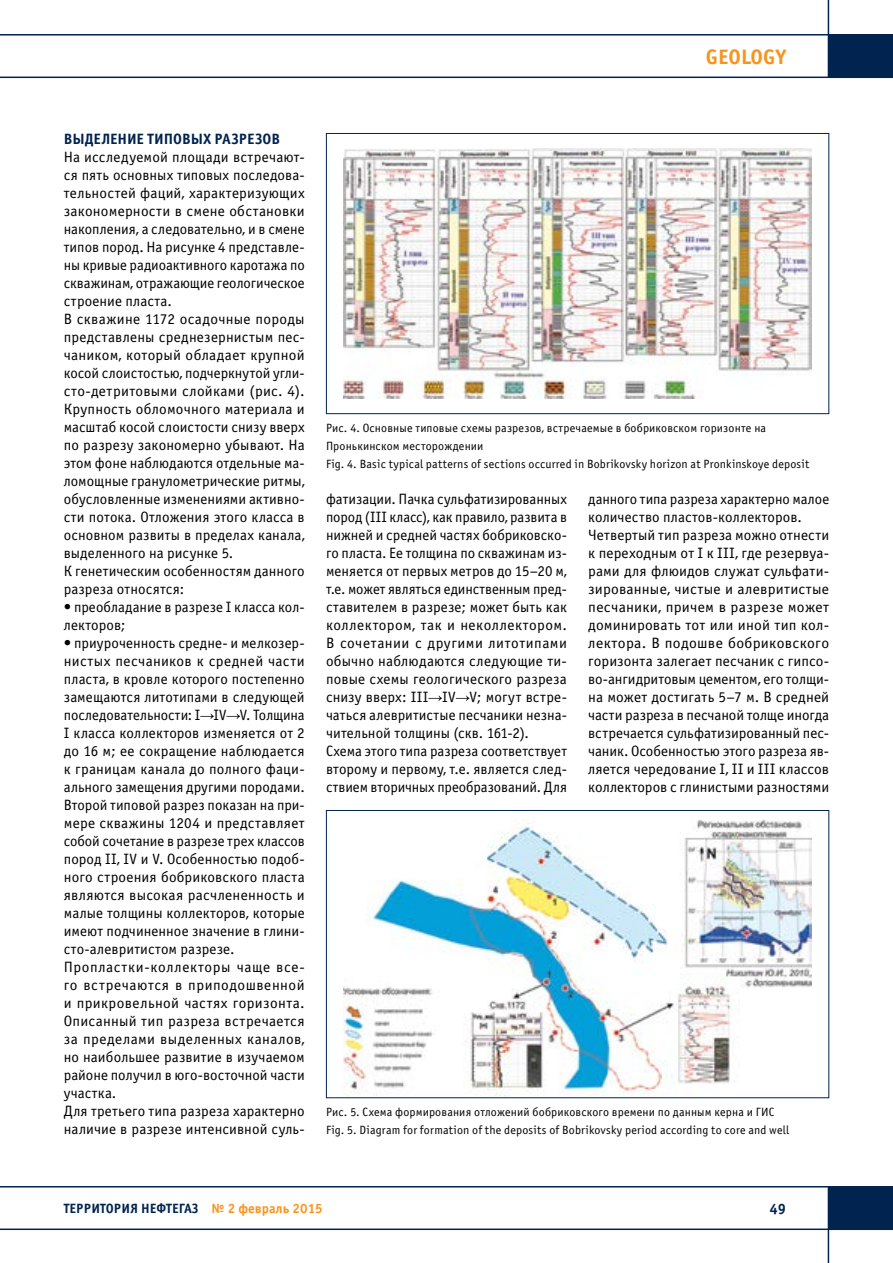
<style>
.page{position:relative;width:893px;height:1263px;background:#fff}
.page>*{position:absolute;margin:0;border:0;box-sizing:border-box;transform-origin:0 0}
.t1{font:700 21px "Officina Sans C";color:#f7941e}
.t2{font:15px/18px "Officina Sans C";letter-spacing:.005em;color:#000}
.t3{font:700 15px "Officina Sans C";color:#00234f}
.t4{font:700 13.5px "Officina Sans C";color:#00234f}
.t5{font:12px/18px "Officina Sans C";letter-spacing:.015em;color:#000}
.s1{color:#f7941e}
</style>
<div class="page">
<hr style="left:828px;top:0;width:1px;height:78px;background:#00234f">
<div style="left:828px;top:35px;width:65px;height:42px;background:#00234f"></div>
<hr style="left:0;top:77px;width:893px;height:1px;background:#00234f">
<hr style="left:0;top:34px;width:893px;height:2px;background:#00234f">
<hr style="left:828px;top:1186px;width:1px;height:77px;background:#00234f">
<div style="left:828px;top:1187px;width:65px;height:42px;background:#00234f"></div>
<hr style="left:0;top:1186px;width:893px;height:1px;background:#00234f">
<hr style="left:0;top:1228px;width:893px;height:2px;background:#00234f">
<svg style="left:200px;top:714px;width:14px;height:5px"></svg>
<svg style="left:226px;top:714px;width:14px;height:5px"></svg>
<svg style="left:428px;top:696px;width:14px;height:5px"></svg>
<svg style="left:456px;top:696px;width:13px;height:5px"></svg>
<img style="left:344px;top:149px;width:468px;height:249px">
<div style="left:326px;top:133px;width:503px;height:281px;border:1px solid #00234f"></div>
<img style="left:344px;top:820px;width:468px;height:276px">
<div style="left:326px;top:810px;width:503px;height:288px;border:1px solid #00234f"></div>
<h1 class="t1" style="left:706px;top:45px;width:82px">GEOLOGY</h1>
<p class="t3" style="left:64px;top:130px;width:218px">ВЫДЕЛЕНИЕ ТИПОВЫХ РАЗРЕЗОВ</p>
<p class="t2" style="left:64px;top:148px;width:242px">На исследуемой площади встречают&shy;ся пять основных типовых последова&shy;тельностей фаций, характеризующих закономерности в смене обстановки накопления, а следовательно, и в смене типов пород. На рисунке 4 представле&shy;ны кривые радиоактивного каротажа по скважинам, отражающие геологическое строение пласта.<br>В скважине 1172 осадочные породы представлены среднезернистым пес&shy;чаником, который обладает крупной косой слоистостью, подчеркнутой угли&shy;сто-детритовыми слойками (рис. 4).<br>Крупность обломочного материала и масштаб косой слоистости снизу вверх по разрезу закономерно убывают. На этом фоне наблюдаются отдельные ма&shy;ломощные гранулометрические ритмы, обусловленные изменениями активно&shy;сти потока. Отложения этого класса в основном развиты в пределах канала, выделенного на рисунке 5.<br>К генетическим особенностям данного разреза относятся:</p>
<p class="t2" style="left:64px;top:598px;width:242px">• преобладание в разрезе I класса кол&shy;лекторов;</p>
<p class="t2" style="left:64px;top:634px;width:242px">• приуроченность средне- и мелкозер&shy;нистых песчаников к средней части пласта, в кровле которого постепенно замещаются литотипами в следующей последовательности: I IV V. Толщина I класса коллекторов изменяется от 2 до 16 м; ее сокращение наблюдается к границам канала до полного фаци&shy;ального замещения другими породами.<br>Второй типовой разрез показан на при&shy;мере скважины 1204 и представляет собой сочетание в разрезе трех классов пород II, IV и V. Особенностью подоб&shy;ного строения бобриковского пласта являются высокая расчлененность и малые толщины коллекторов, которые имеют подчиненное значение в глини&shy;сто-алевритистом разрезе.<br>Пропластки-коллекторы чаще все&shy;го встречаются в приподошвенной и прикровельной частях горизонта.<br>Описанный тип разреза встречается за пределами выделенных каналов, но наибольшее развитие в изучаемом районе получил в юго-восточной части участка.<br>Для третьего типа разреза характерно наличие в разрезе интенсивной суль-</p>
<p class="t5" style="left:326px;top:419px;width:485px">Рис. 4. Основные типовые схемы разрезов, встречаемые в бобриковском горизонте на<br>Пронькинском месторождении<br>Fig. 4. Basic typical patterns of sections occurred in Bobrikovsky horizon at Pronkinskoye deposit</p>
<p class="t2" style="left:326px;top:490px;width:242px">фатизации. Пачка сульфатизированных пород (III класс), как правило, развита в нижней и средней частях бобриковско&shy;го пласта. Ее толщина по скважинам из&shy;меняется от первых метров до 15–20 м, т.е. может являться единственным пред&shy;ставителем в разрезе; может быть как коллектором, так и неколлектором.<br>В сочетании с другими литотипами обычно наблюдаются следующие ти&shy;повые схемы геологического разреза снизу вверх: III IV V; могут встре&shy;чаться алевритистые песчаники незна&shy;чительной толщины (скв. 161-2).<br>Схема этого типа разреза соответствует второму и первому, т.е. является след&shy;ствием вторичных преобразований. Для</p>
<p class="t2" style="left:588px;top:490px;width:242px">данного типа разреза характерно малое количество пластов-коллекторов.<br>Четвертый тип разреза можно отнести к переходным от I к III, где резервуа&shy;рами для флюидов служат сульфати&shy;зированные, чистые и алевритистые песчаники, причем в разрезе может доминировать тот или иной тип кол&shy;лектора. В подошве бобриковского горизонта залегает песчаник с гипсо&shy;во-ангидритовым цементом, его толщи&shy;на может достигать 5–7 м. В средней части разреза в песчаной толще иногда встречается сульфатизированный пес&shy;чаник. Особенностью этого разреза яв&shy;ляется чередование I, II и III классов коллекторов с глинистыми разностями</p>
<p class="t5" style="left:326px;top:1103px;width:465px">Рис. 5. Схема формирования отложений бобриковского времени по данным керна и ГИС<br>Fig. 5. Diagram for formation of the deposits of Bobrikovsky period according to core and well</p>
<p class="t4" style="left:64px;top:1201px;width:260px">ТЕРРИТОРИЯ НЕФТЕГАЗ <span class="s1">№ 2 февраль 2015</span></p>
<p class="t3" style="left:770px;top:1200px;width:18px">49</p>
</div>
